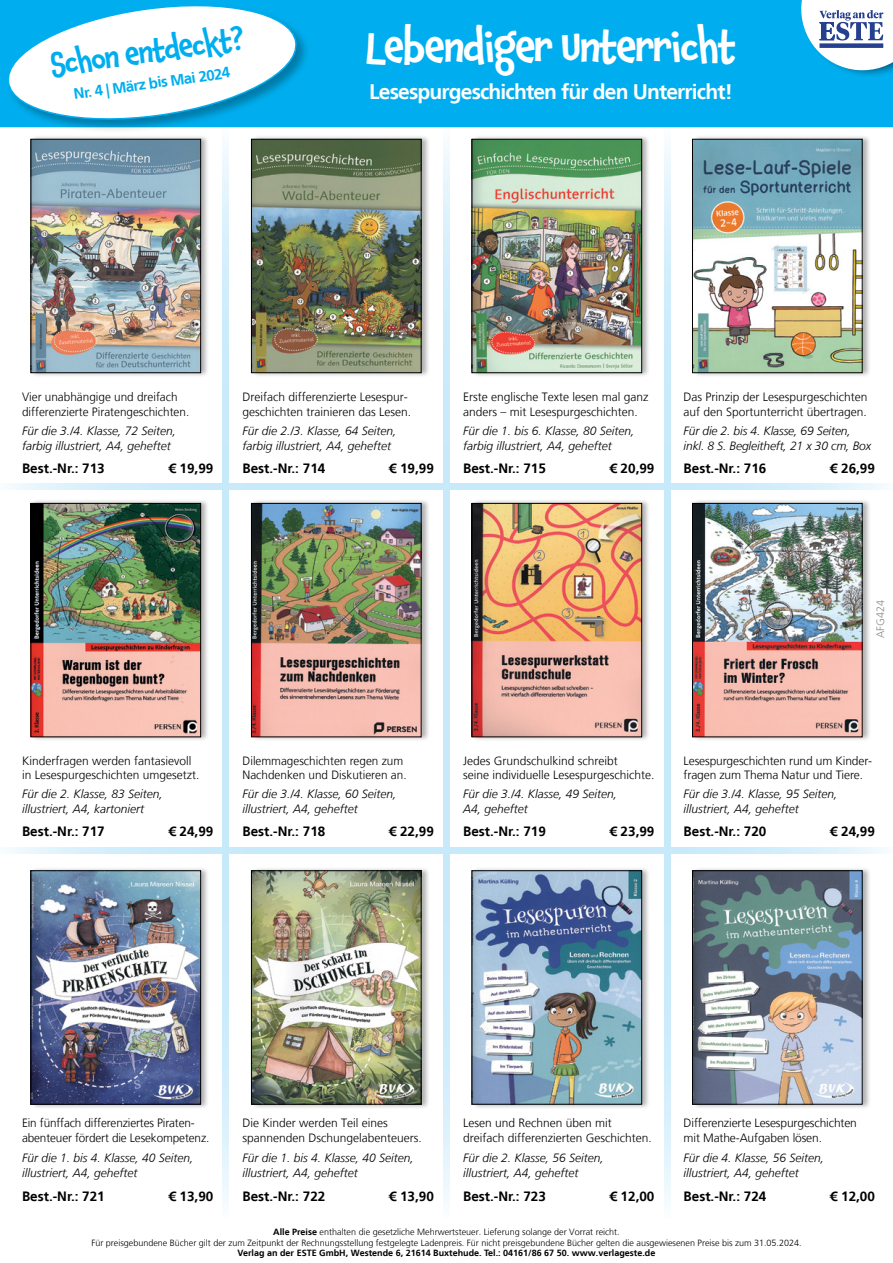
<style>
.page{position:relative;width:893px;height:1263px;background:#fff}
.page>*{position:absolute;margin:0;border:0;box-sizing:border-box;transform-origin:0 0}
.t1{font:500 42px "Chaloops";letter-spacing:-.04em;color:#fff}
.t2{font:500 30px "Chaloops";color:#00aeef}
.t3{font:700 21px "Frutiger LT";letter-spacing:-.04em;color:#fff}
.t4{font:700 15px "Frutiger LT";color:#00aeef}
.t5{font:700 13.5px "Frutiger LT";color:#000}
.FF_Autor_2012{font:300 12px/14.4px "Frutiger LT";color:#000}
.FF_Autor_2012-2{font:italic 300 12px/15px "Frutiger LT";color:#000}
.t6{font:300 10.8px "Frutiger LT";color:#58595b}
.t7{font:300 9px/10.8px "Frutiger LT";color:#000;text-align:center}
.s1{font-weight:700}
</style>
<div class="page">
<div style="left:0;top:0;width:893px;height:127px;background:#00aeef"></div>
<div style="left:800px;top:0;width:93px;height:79px;background:#000;opacity:.5"></div>
<div style="left:6px;top:3px;width:305px;height:131px;background:#000;opacity:.3"></div>
<svg style="left:4px;top:0;width:296px;height:126px"></svg>
<svg style="left:9px;top:483px;width:434px;height:6px;background:#ceecfb"></svg>
<svg style="left:449px;top:483px;width:436px;height:6px;background:#ceecfb"></svg>
<svg style="left:9px;top:847px;width:434px;height:6px;background:#ceecfb"></svg>
<svg style="left:449px;top:847px;width:436px;height:6px;background:#ceecfb"></svg>
<svg style="left:443px;top:127px;width:6px;height:556px;background:#cfedfb"></svg>
<svg style="left:443px;top:683px;width:6px;height:519px;background:#ceecfb"></svg>
<div style="left:251px;top:498px;width:179px;height:243px;background:#000;opacity:.3"></div>
<img style="left:253px;top:505px;width:166px;height:230px">
<div style="left:251px;top:503px;width:170px;height:234px;border:1px solid #000"></div>
<div style="left:30px;top:498px;width:180px;height:243px;background:#000;opacity:.3"></div>
<img style="left:33px;top:505px;width:166px;height:230px">
<div style="left:31px;top:503px;width:170px;height:234px;border:1px solid #000"></div>
<div style="left:692px;top:498px;width:179px;height:243px;background:#000;opacity:.3"></div>
<img style="left:694px;top:505px;width:166px;height:230px">
<div style="left:692px;top:503px;width:170px;height:234px;border:1px solid #000"></div>
<div style="left:471px;top:498px;width:180px;height:243px;background:#000;opacity:.3"></div>
<img style="left:474px;top:505px;width:166px;height:230px">
<div style="left:472px;top:503px;width:170px;height:234px;border:1px solid #000"></div>
<div style="left:251px;top:134px;width:179px;height:243px;background:#000;opacity:.3"></div>
<img style="left:253px;top:141px;width:166px;height:230px">
<div style="left:251px;top:139px;width:170px;height:234px;border:1px solid #000"></div>
<div style="left:30px;top:134px;width:180px;height:243px;background:#000;opacity:.3"></div>
<img style="left:33px;top:141px;width:166px;height:230px">
<div style="left:31px;top:139px;width:170px;height:234px;border:1px solid #000"></div>
<div style="left:692px;top:134px;width:179px;height:243px;background:#000;opacity:.3"></div>
<img style="left:694px;top:141px;width:166px;height:230px">
<div style="left:692px;top:139px;width:170px;height:234px;border:1px solid #000"></div>
<div style="left:471px;top:134px;width:180px;height:243px;background:#000;opacity:.3"></div>
<img style="left:474px;top:141px;width:166px;height:230px">
<div style="left:472px;top:139px;width:170px;height:234px;border:1px solid #000"></div>
<div style="left:30px;top:866px;width:180px;height:243px;background:#000;opacity:.3"></div>
<img style="left:33px;top:872px;width:166px;height:230px">
<div style="left:31px;top:870px;width:170px;height:234px;border:1px solid #000"></div>
<div style="left:251px;top:866px;width:179px;height:243px;background:#000;opacity:.3"></div>
<img style="left:253px;top:872px;width:166px;height:230px">
<div style="left:251px;top:870px;width:170px;height:234px;border:1px solid #000"></div>
<div style="left:471px;top:866px;width:180px;height:243px;background:#000;opacity:.3"></div>
<img style="left:474px;top:872px;width:166px;height:230px">
<div style="left:472px;top:870px;width:170px;height:234px;border:1px solid #000"></div>
<div style="left:692px;top:866px;width:179px;height:243px;background:#000;opacity:.3"></div>
<img style="left:694px;top:872px;width:166px;height:230px">
<div style="left:692px;top:870px;width:170px;height:234px;border:1px solid #000"></div>
<svg style="left:664px;top:127px;width:6px;height:556px;background:#cfedfb"></svg>
<svg style="left:664px;top:683px;width:6px;height:519px;background:#ceecfb"></svg>
<svg style="left:223px;top:127px;width:6px;height:556px;background:#cfedfb"></svg>
<svg style="left:223px;top:683px;width:6px;height:519px;background:#ceecfb"></svg>
<svg style="left:799px;top:0;width:94px;height:73px"></svg>
<p class="t2" style="left:47px;top:41px;width:197px;rotate:-8deg">Schon entdeckt?</p>
<p class="t4" style="left:73px;top:85px;width:159px;rotate:-8deg">Nr. 4 | März bis Mai 2024</p>
<p class="t1" style="left:365px;top:12px;width:373px">Lebendiger Unterricht</p>
<p class="t3" style="left:369px;top:80px;width:365px">Lesespurgeschichten für den Unterricht!</p>
<p class="FF_Autor_2012" style="left:22px;top:390px;width:169px">Vier unabhängige und dreifach differenzierte Piratengeschichten.</p>
<p class="FF_Autor_2012-2" style="left:22px;top:423px;width:156px">Für die 3./4. Klasse, 72 Seiten, farbig illustriert, A4, geheftet</p>
<p class="FF_Autor_2012" style="left:243px;top:390px;width:170px">Dreifach differenzierte Lesespur&shy;geschichten trainieren das Lesen.</p>
<p class="FF_Autor_2012-2" style="left:243px;top:423px;width:156px">Für die 2./3. Klasse, 64 Seiten,</p>
<p class="FF_Autor_2012-2" style="left:243px;top:438px;width:150px">farbig illustriert, A4, geheftet</p>
<p class="FF_Autor_2012" style="left:463px;top:390px;width:187px">Erste englische Texte lesen mal ganz anders – mit Lesespurgeschichten.</p>
<p class="FF_Autor_2012-2" style="left:463px;top:423px;width:173px">Für die 1. bis 6. Klasse, 80 Seiten, farbig illustriert, A4, geheftet</p>
<p class="FF_Autor_2012" style="left:684px;top:390px;width:186px">Das Prinzip der Lesespurgeschichten auf den Sportunterricht übertragen.</p>
<p class="FF_Autor_2012-2" style="left:684px;top:423px;width:169px">Für die 2. bis 4. Klasse, 69 Seiten,</p>
<p class="FF_Autor_2012-2" style="left:684px;top:438px;width:189px">inkl. 8 S. Begleitheft, 21 x 30 cm, Box</p>
<p class="t5" style="left:22px;top:460px;width:84px">Best.-Nr.: 713</p>
<p class="t5" style="left:168px;top:460px;width:47px">€ 19,99</p>
<p class="t5" style="left:243px;top:460px;width:84px">Best.-Nr.: 714</p>
<p class="t5" style="left:389px;top:460px;width:47px">€ 19,99</p>
<p class="t5" style="left:463px;top:460px;width:84px">Best.-Nr.: 715</p>
<p class="t5" style="left:609px;top:460px;width:47px">€ 20,99</p>
<p class="t5" style="left:684px;top:460px;width:84px">Best.-Nr.: 716</p>
<p class="t5" style="left:830px;top:460px;width:47px">€ 26,99</p>
<p class="FF_Autor_2012" style="left:22px;top:753px;width:179px">Kinderfragen werden fantasievoll in Lesespurgeschichten umgesetzt.</p>
<p class="FF_Autor_2012-2" style="left:22px;top:787px;width:142px">Für die 2. Klasse, 83 Seiten,</p>
<p class="FF_Autor_2012-2" style="left:22px;top:802px;width:123px">illustriert, A4, kartoniert</p>
<p class="FF_Autor_2012" style="left:243px;top:753px;width:166px">Dilemmageschichten regen zum<br>Nachdenken und Diskutieren an.</p>
<p class="FF_Autor_2012-2" style="left:243px;top:787px;width:156px">Für die 3./4. Klasse, 60 Seiten, illustriert, A4, geheftet</p>
<p class="t6" style="left:874px;top:638px;width:39px;rotate:-90deg">AFG424</p>
<p class="FF_Autor_2012" style="left:463px;top:753px;width:193px">Jedes Grundschulkind schreibt<br>seine individuelle Lesespurgeschichte.</p>
<p class="FF_Autor_2012-2" style="left:463px;top:787px;width:156px">Für die 3./4. Klasse, 49 Seiten,</p>
<p class="FF_Autor_2012-2" style="left:463px;top:802px;width:66px">A4, geheftet</p>
<p class="FF_Autor_2012" style="left:684px;top:753px;width:190px">Lesespurgeschichten rund um Kinder&shy;fragen zum Thema Natur und Tiere.</p>
<p class="FF_Autor_2012-2" style="left:684px;top:787px;width:156px">Für die 3./4. Klasse, 95 Seiten,</p>
<p class="FF_Autor_2012-2" style="left:684px;top:802px;width:117px">illustriert, A4, geheftet</p>
<p class="t5" style="left:22px;top:824px;width:84px">Best.-Nr.: 717</p>
<p class="t5" style="left:168px;top:824px;width:47px">€ 24,99</p>
<p class="t5" style="left:243px;top:824px;width:84px">Best.-Nr.: 718</p>
<p class="t5" style="left:389px;top:824px;width:47px">€ 22,99</p>
<p class="t5" style="left:463px;top:824px;width:84px">Best.-Nr.: 719</p>
<p class="t5" style="left:609px;top:824px;width:47px">€ 23,99</p>
<p class="t5" style="left:684px;top:824px;width:84px">Best.-Nr.: 720</p>
<p class="t5" style="left:830px;top:824px;width:47px">€ 24,99</p>
<p class="FF_Autor_2012" style="left:22px;top:1116px;width:189px">Ein fünffach differenziertes Piraten&shy;abenteuer fördert die Lesekompetenz.</p>
<p class="FF_Autor_2012-2" style="left:22px;top:1150px;width:173px">Für die 1. bis 4. Klasse, 40 Seiten,</p>
<p class="FF_Autor_2012-2" style="left:22px;top:1165px;width:117px">illustriert, A4, geheftet</p>
<p class="FF_Autor_2012" style="left:243px;top:1116px;width:181px;line-height:15px">Die Kinder werden Teil eines spannenden Dschungelabenteuers.</p>
<p class="FF_Autor_2012-2" style="left:243px;top:1150px;width:173px">Für die 1. bis 4. Klasse, 40 Seiten,</p>
<p class="FF_Autor_2012-2" style="left:243px;top:1165px;width:117px">illustriert, A4, geheftet</p>
<p class="FF_Autor_2012" style="left:463px;top:1116px;width:190px;line-height:15px">Lesen und Rechnen üben mit dreifach differenzierten Geschichten.</p>
<p class="FF_Autor_2012-2" style="left:463px;top:1150px;width:142px">Für die 2. Klasse, 56 Seiten,</p>
<p class="FF_Autor_2012-2" style="left:463px;top:1165px;width:117px">illustriert, A4, geheftet</p>
<p class="FF_Autor_2012" style="left:684px;top:1116px;width:175px;line-height:15px">Differenzierte Lesespurgeschichten mit Mathe-Aufgaben lösen.</p>
<p class="FF_Autor_2012-2" style="left:684px;top:1150px;width:142px">Für die 4. Klasse, 56 Seiten,</p>
<p class="FF_Autor_2012-2" style="left:684px;top:1165px;width:117px">illustriert, A4, geheftet</p>
<p class="t5" style="left:22px;top:1188px;width:84px">Best.-Nr.: 721</p>
<p class="t5" style="left:168px;top:1188px;width:47px">€ 13,90</p>
<p class="t5" style="left:243px;top:1188px;width:84px">Best.-Nr.: 722</p>
<p class="t5" style="left:389px;top:1188px;width:47px">€ 13,90</p>
<p class="t5" style="left:463px;top:1188px;width:84px">Best.-Nr.: 723</p>
<p class="t5" style="left:609px;top:1188px;width:47px">€ 12,00</p>
<p class="t5" style="left:684px;top:1188px;width:84px">Best.-Nr.: 724</p>
<p class="t5" style="left:830px;top:1188px;width:47px">€ 12,00</p>
<p class="t7" style="left:91px;top:1226px;width:712px"><span class="s1">Alle Preise</span> enthalten die gesetzliche Mehrwertsteuer. Lieferung solange der Vorrat reicht.<br>Für preisgebundene Bücher gilt der zum Zeitpunkt der Rechnungsstellung festgelegte Ladenpreis. Für nicht preisgebundene Bücher gelten die ausgewiesenen Preise bis zum 31.05.2024.<br><span class="s1">Verlag an der ESTE GmbH, Westende 6, 21614 Buxtehude. Tel.: 04161/86 67 50. www.verlageste.de</span></p>
</div>
